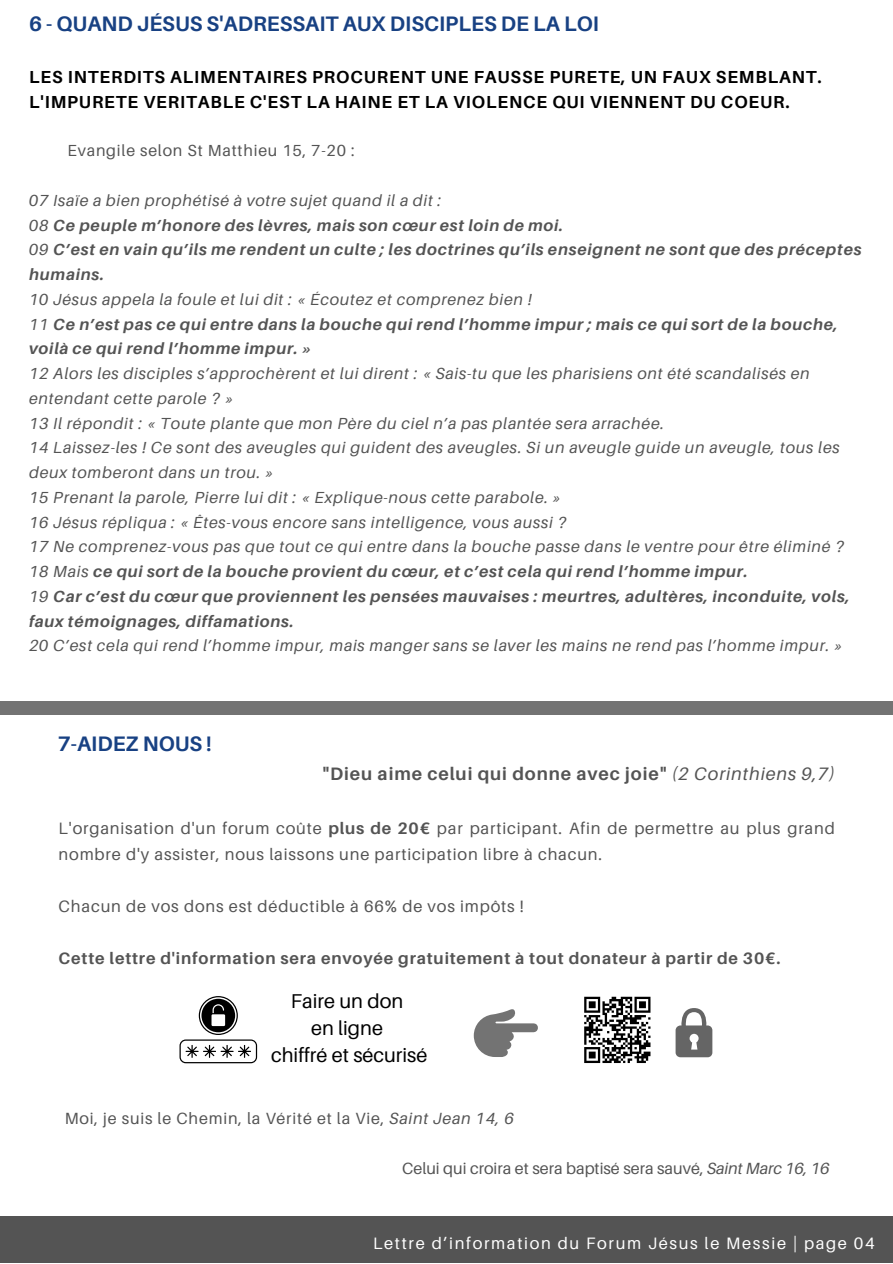
<style>
.page{position:relative;width:893px;height:1264px;background:#fff}
.page>*{position:absolute;margin:0;border:0;box-sizing:border-box;transform-origin:0 0}
.t1{font:700 21px "Aileron";color:#184183}
.t2{font:19.95px/27px "Aileron";color:#000;text-align:center}
.t3{font:700 18px "Aileron";letter-spacing:.05em;color:#545454}
.t4{font:700 17.4px/24.8px "Aileron";letter-spacing:.05em;color:#000}
.t5{font:16.5px/25.8px "Aileron";letter-spacing:.05em;color:#545454}
.t6{font:16.5px "Aileron";letter-spacing:.1em;color:#fff}
.t7{font:700 16.5px "Aileron";letter-spacing:.05em;color:#545454}
.t8{font:16.2px "Aileron";color:#545454}
.t9{font:16.2px "Aileron";letter-spacing:.05em;color:#545454}
.t10{font:italic 16.05px/24.8px "Aileron";letter-spacing:.05em;color:#545454}
.t11{font:italic 700 16.05px/24.8px "Aileron";letter-spacing:.05em;color:#545454}
.t12{font:16.05px "Aileron";letter-spacing:.05em;color:#545454}
.s1{font-weight:400}
.s2{font-weight:700}
.s3{font-weight:400;font-style:italic}
.s4{font-style:italic}
</style>
<div class="page">
<div style="left:0;top:701px;width:892px;height:13px;background:#737373"></div>
<div style="left:0;top:1216px;width:892px;height:46px;background:#545454"></div>
<svg style="left:675px;top:1008px;width:37px;height:49px"></svg>
<svg style="left:473px;top:1009px;width:65px;height:48px"></svg>
<svg style="left:584px;top:996px;width:67px;height:67px"></svg>
<svg style="left:179px;top:996px;width:78px;height:67px"></svg>
<h1 class="t1" style="left:29px;top:11px;width:571px">6 - QUAND JÉSUS S'ADRESSAIT AUX DISCIPLES DE LA LOI</h1>
<p class="t4" style="left:29px;top:64px;width:794px">LES INTERDITS ALIMENTAIRES PROCURENT UNE FAUSSE PURETE, UN FAUX SEMBLANT.<br>L'IMPURETE VERITABLE C'EST LA HAINE ET LA VIOLENCE QUI VIENNENT DU COEUR.</p>
<p class="t12" style="left:67px;top:141px;width:288px">Evangile selon St Matthieu 15, 7-20 :</p>
<p class="t11" style="left:29px;top:188px;width:833px"><span class="s1">07 Isaïe a bien prophétisé à votre sujet quand il a dit :<br>08</span> Ce peuple m’honore des lèvres, mais son cœur est loin de moi.<br><span class="s1">09</span> C’est en vain qu’ils me rendent un culte ; les doctrines qu’ils enseignent ne sont que des préceptes humains.</p>
<p class="t11" style="left:29px;top:286px;width:810px"><span class="s1">10 Jésus appela la foule et lui dit : « Écoutez et comprenez bien !<br>11</span> Ce n’est pas ce qui entre dans la bouche qui rend l’homme impur ; mais ce qui sort de la bouche, voilà ce qui rend l’homme impur. »</p>
<p class="t10" style="left:29px;top:361px;width:822px">12 Alors les disciples s’approchèrent et lui dirent : « Sais-tu que les pharisiens ont été scandalisés en entendant cette parole ? »<br>13 Il répondit : « Toute plante que mon Père du ciel n’a pas plantée sera arrachée.<br>14 Laissez-les ! Ce sont des aveugles qui guident des aveugles. Si un aveugle guide un aveugle, tous les deux tomberont dans un trou. »<br>15 Prenant la parole, Pierre lui dit : « Explique-nous cette parabole. »<br>16 Jésus répliqua : « Êtes-vous encore sans intelligence, vous aussi ?<br>17 Ne comprenez-vous pas que tout ce qui entre dans la bouche passe dans le ventre pour être éliminé ?<br>18 Mais <span class="s2">ce qui sort de la bouche provient du cœur, et c’est cela qui rend l’homme impur.<br></span>19 <span class="s2">Car c’est du cœur que proviennent les pensées mauvaises : meurtres, adultères, inconduite, vols, faux témoignages, diffamations.</span></p>
<p class="t10" style="left:29px;top:633px;width:815px">20 C’est cela qui rend l’homme impur, mais manger sans se laver les mains ne rend pas l’homme impur. »</p>
<h1 class="t1" style="left:58px;top:730px;width:156px">7-AIDEZ NOUS !</h1>
<p class="t3" style="left:322px;top:762px;width:514px">"Dieu aime celui qui donne avec joie" <span class="s3">(2 Corinthiens 9,7)</span></p>
<p class="t5" style="left:59px;top:815px;width:777px">L'organisation d'un forum coûte <span class="s2">plus de 20€</span> par participant. Afin de permettre au plus grand nombre d'y assister, nous laissons une participation libre à chacun.</p>
<p class="t5" style="left:59px;top:892px;width:467px">Chacun de vos dons est déductible à 66% de vos impôts !</p>
<p class="t7" style="left:59px;top:947px;width:723px">Cette lettre d'information sera envoyée gratuitement à tout donateur à partir de 30€.</p>
<p class="t2" style="left:271px;top:987px;width:158px">Faire un don<br>en ligne<br>chiffré et sécurisé</p>
<p class="t9" style="left:65px;top:1108px;width:450px">Moi, je suis le Chemin, la Vérité et la Vie, <span class="s4">Saint Jean 14, 6</span></p>
<p class="t8" style="left:402px;top:1158px;width:429px">Celui qui croira et sera baptisé sera sauvé, <span class="s4">Saint Marc 16, 16</span></p>
<p class="t6" style="left:356px;top:1227px;width:503px">Lettre d’information du Forum Jésus le Messie | page 06</p>
<p class="t6" style="left:373px;top:1232px;width:503px">Lettre d’information du Forum Jésus le Messie | page 04</p>
</div>
